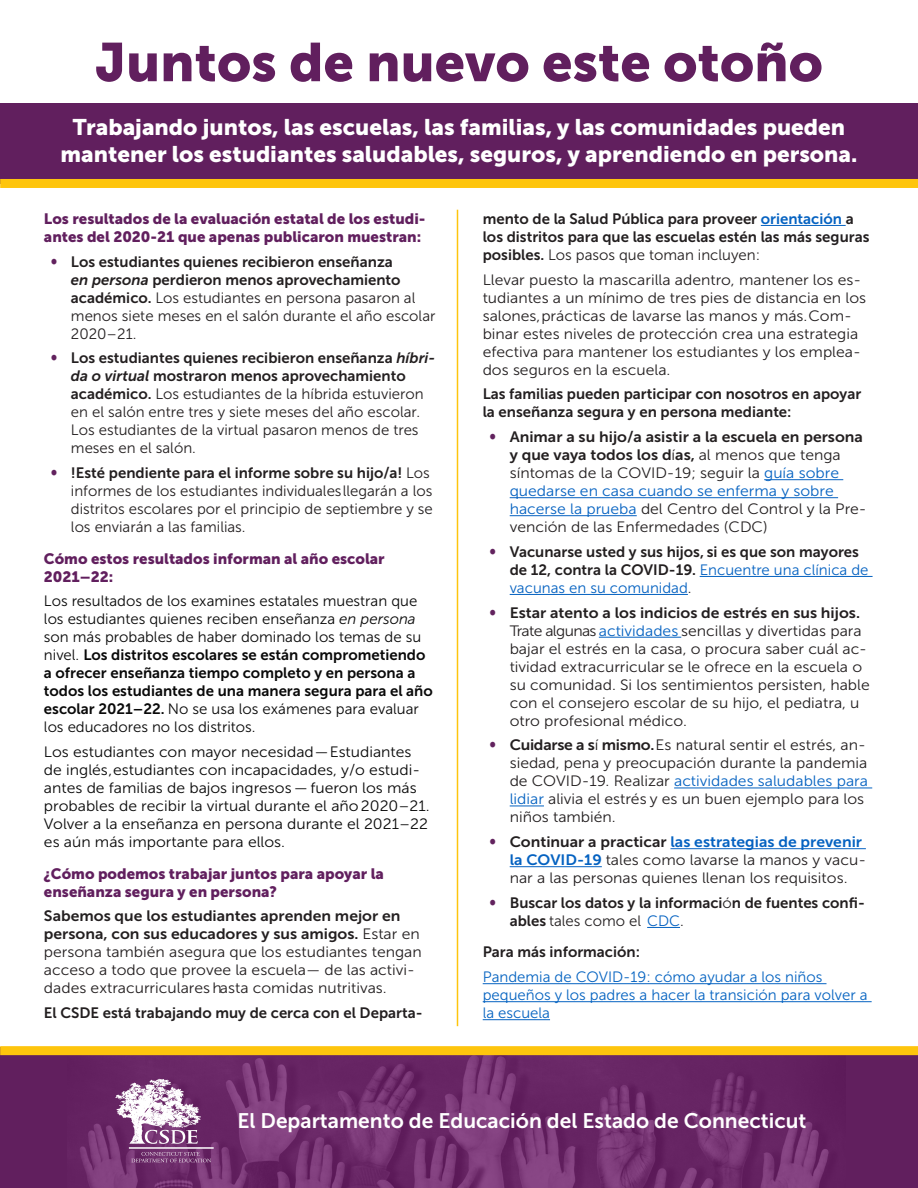
<style>
.page{position:relative;width:918px;height:1188px;background:#fff}
.page>*{position:absolute;margin:0;border:0;box-sizing:border-box;transform-origin:0 0}
.t1{font:54px "Museo Sans 900";color:#611f5e}
.t2{font:22.5px/27px "Museo Sans 900";color:#fff;text-align:center}
.t3{font:21px "Museo Sans 700";color:#fff}
.Body_Text{font:15px/18px "Museo Sans 300";color:#231f20;scale:1.05 1}
.Body_Text-2{font:15px/18px "Museo Sans 300";color:#231f20}
.Heading_1{font:15px/18px "Museo Sans 700";color:#231f20}
.Body_Text-3{font:15px/18px "Museo Sans 300";color:#090909}
.Body_Text-4{font:15px/18px "Museo Sans 300";color:#090909;scale:1.05 1}
.t4{font:15px/18px "Museo Sans 900";color:#611f5e}
.List_Paragraph{font:15px/18px "Museo Sans 300";color:#0563c1}
.s1{font-family:"Tahoma";font-size:16.5px;color:#62225e}
.s2{font-family:"Museo Sans 700"}
.s3{font-family:"Museo Sans 700";font-style:italic}
.s4{font-style:italic}
.s5{color:#0562c1}
.s6{font-family:"Museo Sans 300"}
.s7{font-family:"Museo Sans 300";color:#0562c1}
.s8{font-family:"Museo Sans 700";color:#0562c1}
</style>
<div class="page">
<svg style="left:0;top:1055px;width:918px;height:133px;background:#6c2a69"></svg>
<div style="left:0;top:103px;width:918px;height:80px;background:#611f5e"></div>
<hr style="left:457px;top:210px;width:1px;height:816px;background:#fec50d">
<div style="left:0;top:179px;width:918px;height:9px;background:#fec50d"></div>
<div style="left:0;top:1046px;width:918px;height:9px;background:#fec50d"></div>
<svg style="left:131px;top:1152px;width:80px;height:10px"></svg>
<svg style="left:115px;top:1079px;width:86px;height:65px"></svg>
<hr style="left:129px;top:1148px;width:85px;height:1px;background:#fff">
<hr style="left:761px;top:225px;width:85px;height:1px;background:#0562c1">
<hr style="left:764px;top:479px;width:79px;height:1px;background:#0562c1">
<hr style="left:510px;top:497px;width:328px;height:1px;background:#0562c1">
<hr style="left:510px;top:515px;width:127px;height:1px;background:#0562c1">
<hr style="left:700px;top:576px;width:173px;height:1px;background:#0562c1">
<hr style="left:510px;top:594px;width:178px;height:1px;background:#0562c1">
<hr style="left:599px;top:637px;width:82px;height:1px;background:#0562c1">
<hr style="left:674px;top:788px;width:198px;height:1px;background:#0562c1">
<hr style="left:510px;top:806px;width:34px;height:1px;background:#0562c1">
<hr style="left:671px;top:848px;width:195px;height:1px;background:#0562c1">
<hr style="left:510px;top:866px;width:92px;height:1px;background:#0562c1">
<hr style="left:647px;top:927px;width:33px;height:1px;background:#0562c1">
<hr style="left:483px;top:983px;width:344px;height:1px;background:#0563c1">
<hr style="left:483px;top:1001px;width:389px;height:1px;background:#0563c1">
<hr style="left:483px;top:1019px;width:67px;height:1px;background:#0563c1">
<p class="t1" style="left:95px;top:32px;width:729px">Juntos de nuevo este otoño</p>
<p class="t2" style="left:60px;top:114px;width:799px">Trabajando juntos, las escuelas, las familias, y las comunidades pueden mantener los estudiantes saludables, seguros, y aprendiendo en persona.</p>
<p class="t4" style="left:44px;top:210px;width:383px">Los resultados de la evaluación estatal de los estudi&shy;antes del 2020-21 que apenas publicaron muestran:</p>
<p class="Body_Text-2" style="left:71px;top:253px;width:366px;text-indent:-20px"><span class="s1">•</span> <span class="s2">Los estudiantes quienes recibieron enseñanza<br></span><span class="s3">en persona</span> <span class="s2">perdieron menos aprovechamiento académico.</span> Los estudiantes en persona pasaron al menos siete meses en el salón durante el año escolar 2020–21.</p>
<p class="Body_Text-2" style="left:71px;top:349px;width:366px;text-indent:-20px"><span class="s1">•</span> <span class="s2">Los estudiantes quienes recibieron enseñanza</span> <span class="s3">híbri&shy;da o virtual</span> <span class="s2">mostraron menos aprovechamiento académico.</span> Los estudiantes de la híbrida estuvieron en el salón entre tres y siete meses del año escolar.<br>Los estudiantes de la virtual pasaron menos de tres meses en el salón.</p>
<p class="Body_Text-2" style="left:71px;top:464px;width:363px;text-indent:-20px"><span class="s1">•</span> <span class="s2">!Esté pendiente para el informe sobre su hijo/a!</span> Los informes de los estudiantes individuales llegarán a los distritos escolares por el principio de septiembre y se los enviarán a las familias.</p>
<p class="t4" style="left:44px;top:549px;width:342px">Cómo estos resultados informan al año escolar<br>2021–22:</p>
<p class="Body_Text-3" style="left:44px;top:592px;width:390px">Los resultados de los examines estatales muestran que los estudiantes quienes reciben enseñanza <span class="s4">en persona </span>son más probables de haber dominado los temas de su nivel. <span class="s2">Los distritos escolares se están comprometiendo a ofrecer enseñanza tiempo completo y en persona a todos los estudiantes de una manera segura para el año escolar 2021–22.</span> No se usa los exámenes para evaluar los educadores no los distritos.</p>
<p class="Body_Text-4" style="left:44px;top:743px;width:369px">Los estudiantes con mayor necesidad — Estudiantes de inglés , estudiantes con incapacidades, y/o estudi&shy;antes de familias de bajos ingresos — fueron los más probables de recibir la virtual durante el año 2020–21.<br>Volver a la enseñanza en persona durante el 2021–22 es aún más importante para ellos.</p>
<p class="t4" style="left:44px;top:864px;width:342px">¿Cómo podemos trabajar juntos para apoyar la enseñanza segura y en persona?</p>
<p class="Body_Text" style="left:44px;top:907px;width:361px"><span class="s2">Sabemos que los estudiantes aprenden mejor en persona, con sus educadores y sus amigos.</span> Estar en persona también asegura que los estudiantes tengan acceso a todo que provee la escuela— de las activi&shy;dades extracurriculares hasta comidas nutritivas.</p>
<p class="Heading_1" style="left:44px;top:1004px;width:380px">El CSDE está trabajando muy de cerca con el Departa-</p>
<p class="Heading_1" style="left:483px;top:210px;width:388px">mento de la Salud Pública para proveer <span class="s5">orientación</span> a los distritos para que las escuelas estén las más seguras posibles. <span class="s6">Los pasos que toman incluyen:</span></p>
<p class="Body_Text" style="left:483px;top:271px;width:367px">Llevar puesto la mascarilla adentro, mantener los es&shy;tudiantes a un mínimo de tres pies de distancia en los salones, prácticas de lavarse las manos y más. Com&shy;binar estes niveles de protección crea una estrategia efectiva para mantener los estudiantes y los emplea&shy;dos seguros en la escuela.</p>
<p class="Heading_1" style="left:483px;top:385px;width:380px">Las familias pueden participar con nosotros en apoyar la enseñanza segura y en persona mediante:</p>
<p class="Body_Text" style="left:510px;top:428px;width:341px;text-indent:-20px"><span class="s1">•</span> <span class="s2">Animar a su hijo/a asistir a la escuela en persona y que vaya todos los d</span>í<span class="s2">as,</span> al menos que tenga síntomas de la COVID-19; seguir la <span class="s5">guía sobre quedarse en casa cuando se enferma y sobre hacerse la prueba</span> del Centro del Control y la Pre&shy;vención de las Enfermedades (CDC)</p>
<p class="Heading_1" style="left:510px;top:543px;width:360px;text-indent:-20px"><span class="s1">•</span> Vacunarse usted y sus hijos, si es que son mayores de 12, contra la COVID-19. <span class="s7">Encuentre una clínica de vacunas en su comunidad</span><span class="s6">.</span></p>
<p class="Body_Text" style="left:510px;top:604px;width:344px;text-indent:-20px"><span class="s1">•</span> <span class="s2">Estar atento a los indicios de estrés en sus hijos.<br></span>Trate algunas <span class="s5">actividades</span> sencillas y divertidas para bajar el estrés en la casa, o procura saber cuál ac&shy;tividad extracurricular se le ofrece en la escuela o su comunidad. Si los sentimientos persisten, hable con el consejero escolar de su hijo, el pediatra, u otro profesional médico.</p>
<p class="Body_Text" style="left:510px;top:736px;width:343px;text-indent:-20px"><span class="s1">•</span> <span class="s2">Cuidarse a s</span>í <span class="s2">mismo.</span> Es natural sentir el estrés, an&shy;siedad, pena y preocupación durante la pandemia de COVID-19. Realizar <span class="s5">actividades saludables para lidiar</span> alivia el estrés y es un buen ejemplo para los niños también.</p>
<p class="Body_Text" style="left:510px;top:833px;width:341px;text-indent:-20px"><span class="s1">•</span> <span class="s2">Continuar a practicar</span> <span class="s8">las estrategias de prevenir la COVID-19</span> tales como lavarse la manos y vacu&shy;nar a las personas quienes llenan los requisitos.</p>
<p class="Heading_1" style="left:510px;top:894px;width:357px;text-indent:-20px"><span class="s1">•</span> Buscar los datos y la informaci<span class="s6">ó</span>n de fuentes confi&shy;ables <span class="s6">tales como el</span> <span class="s7">CDC</span><span class="s6">.</span></p>
<p class="Heading_1" style="left:483px;top:943px;width:159px">Para más información:</p>
<p class="List_Paragraph" style="left:483px;top:968px;width:386px">Pandemia de COVID-19: cómo ayudar a los niños pequeños y los padres a hacer la transición para volver a la escuela</p>
<p class="t3" style="left:237px;top:1109px;width:571px">El Departamento de Educación del Estado de Connecticut</p>
</div>
